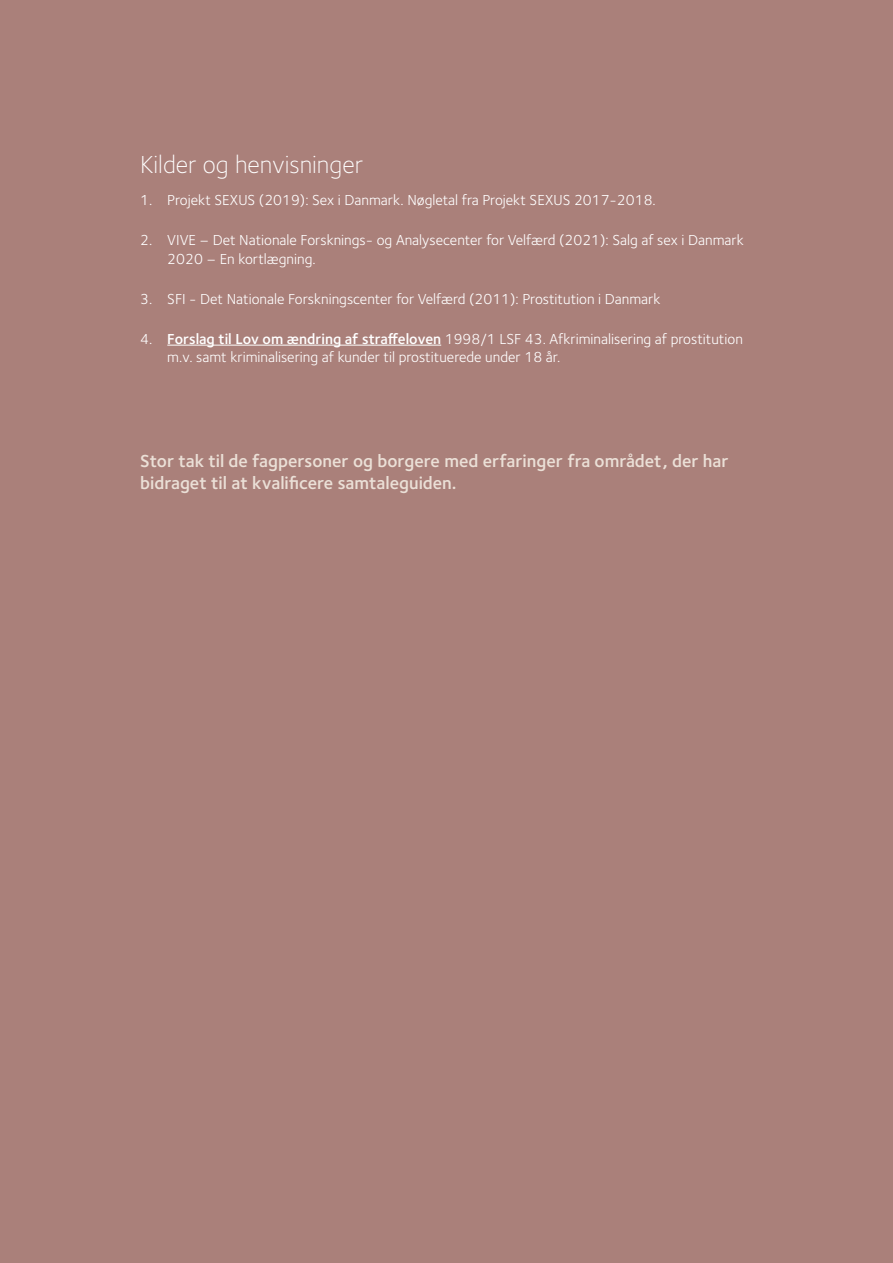
<style>
.page{position:relative;width:893px;height:1263px;background:#aa807a}
.page>*{position:absolute;margin:0;border:0;box-sizing:border-box;transform-origin:0 0}
.Overskrift_2{font:300 25.5px "Foundry Sterling";color:#fff}
.txt{font:600 18px/21.6px "Foundry Sterling";color:#ebe0d7}
.txt-2{font:15px/18.8px "Foundry Sterling";color:#fff}
.s1{font-weight:600}
</style>
<div class="page">
<hr style="left:167px;top:345px;width:274px;height:1px;background:#fff">
<h3 class="Overskrift_2" style="left:140px;top:150px;width:224px">Kilder og henvisninger</h3>
<p class="txt-2" style="left:140px;top:191px;width:517px">1. Projekt SEXUS (2019): Sex i Danmark. Nøgletal fra Projekt SEXUS 2017-2018.</p>
<p class="txt-2" style="left:167px;top:231px;width:578px;text-indent:-27px">2. VIVE – Det Nationale Forsknings- og Analysecenter for Velfærd (2021): Salg af sex i Danmark<br>2020 – En kortlægning.</p>
<p class="txt-2" style="left:140px;top:289px;width:522px">3. SFI - Det Nationale Forskningscenter for Velfærd (2011): Prostitution i Danmark</p>
<p class="txt-2" style="left:167px;top:329px;width:577px;text-indent:-27px">4. <span class="s1">Forslag til Lov om ændring af straffeloven</span> 1998/1 LSF 43. Afkriminalisering af prostitution m.v. samt kriminalisering af kunder til prostituerede under 18 år.</p>
<p class="txt" style="left:140px;top:451px;width:590px">Stor tak til de fagpersoner og borgere med erfaringer fra området, der har bidraget til at kvalificere samtaleguiden.</p>
</div>
